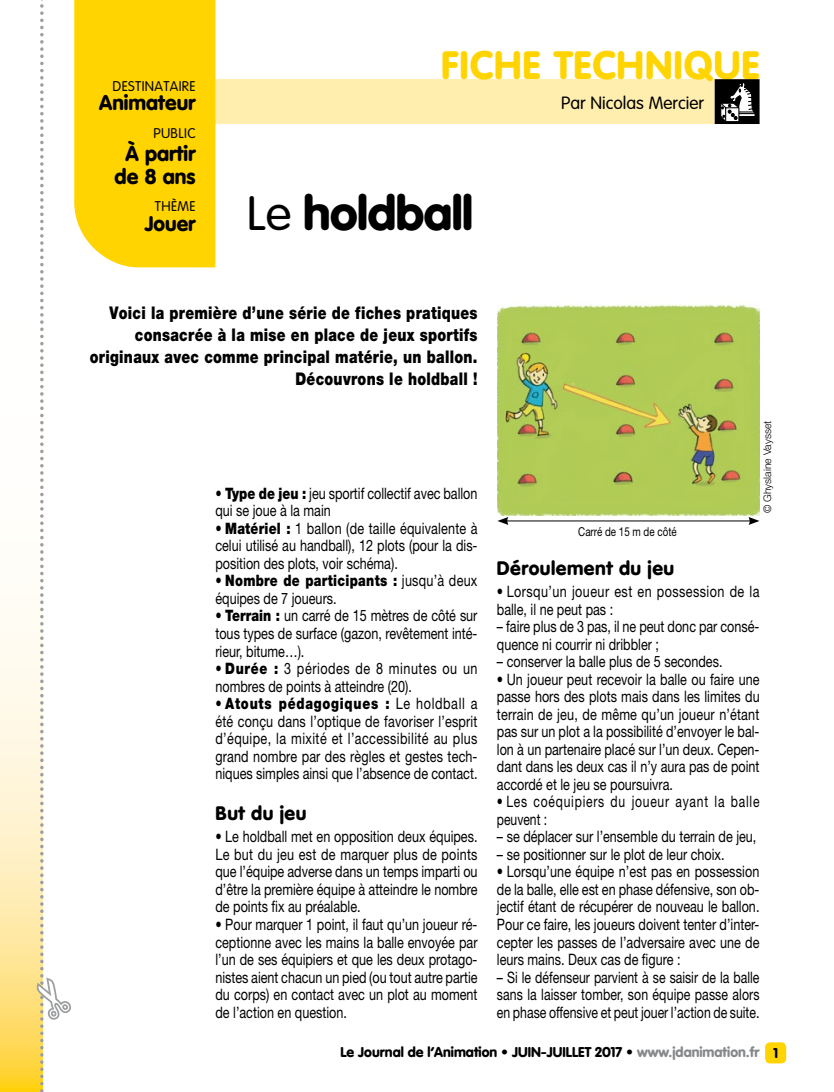
<style>
.page{position:relative;width:834px;height:1092px;background:#fff}
.page>*{position:absolute;margin:0;border:0;box-sizing:border-box;transform-origin:0 0}
.t1{font:900 47.25px "VAG Rounded";letter-spacing:-.01em;color:#000;scale:1.05 1}
.t2{font:900 39.02px "VAG Rounded";letter-spacing:.025em;color:#ffd400}
.t3{font:900 21px/22.8px "VAG Rounded";color:#000;text-align:center}
.t4{font:900 20.82px "VAG Rounded";color:#000}
.t5{font:900 19.25px "VAG Rounded";letter-spacing:.025em;color:#000}
.t6{font:900 17.5px/21.9px "Helvetica Neue";letter-spacing:.02em;color:#000;text-align:right;scale:.8 1}
.t7{font:300 17.5px "VAG Rounded";color:#000}
.t8{font:15.75px/17.5px "Helvetica Neue";color:#000;text-align:justify;scale:.8 1}
.t9{font:15.75px/17.5px "Helvetica Neue";color:#000;text-align:justify;scale:.78 1}
.t10{font:15.75px/17.5px "Helvetica Neue";letter-spacing:.035em;color:#000;scale:.8 1}
.t11{font:15.75px/17.5px "Helvetica Neue";letter-spacing:.06em;color:#000;scale:.77 1}
.t12{font:900 14px "VAG Rounded";color:#000}
.t13{font:300 13.83px "VAG Rounded";letter-spacing:.025em;color:#000}
.t14{font:12.25px "Helvetica Neue";color:#000;scale:.8 1}
.t15{font:300 10.5px "Helvetica Neue";color:#000}
.s1{font-weight:300}
.s2{font-weight:900}
.s3{color:#87888a}
</style>
<div class="page">
<div style="left:765px;top:1042px;width:21px;height:21px;background:#ffd400;border-radius:5px"></div>
<svg style="left:0;top:609px;width:34px;height:482px;background:#ffedb4"></svg>
<div style="left:76px;top:79px;width:683px;height:45px;background:#ffeeae"></div>
<div style="left:74px;top:0;width:141px;height:267px;background:#ffd400"></div>
<svg style="left:717px;top:82px;width:39px;height:39px;background:#525252"></svg>
<div style="left:714px;top:79px;width:45px;height:45px;border:2px solid #000"></div>
<img style="left:497px;top:304px;width:262px;height:211px">
<hr style="left:505px;top:520px;width:246px;height:1px;background:#000">
<svg style="left:497px;top:517px;width:11px;height:8px"></svg>
<svg style="left:748px;top:517px;width:11px;height:8px"></svg>
<svg style="left:34px;top:0;width:37px;height:1092px"></svg>
<p class="t13" style="left:113px;top:79px;width:84px">Destinataire</p>
<h3 class="t4" style="left:99px;top:90px;width:98px">Animateur</h3>
<p class="t13" style="left:153px;top:125px;width:44px">Public</p>
<h3 class="t3" style="left:115px;top:143px;width:82px">à partir de 8 ans</h3>
<p class="t13" style="left:155px;top:199px;width:42px">Thème</p>
<h3 class="t4" style="left:145px;top:210px;width:52px">Jouer</h3>
<h2 class="t2" style="left:441px;top:41px;width:296px">Fiche technique</h2>
<h1 class="t1" style="left:247px;top:184px;width:217px"><span class="s1">Le</span> holdball</h1>
<p class="t7" style="left:561px;top:93px;width:144px">Par Nicolas Mercier</p>
<p class="t6" style="left:90px;top:302px;width:486px">Voici la première d’une série de fiches pratiques consacrée à la mise en place de jeux sportifs originaux avec comme principal matérie, un ballon.<br>Découvrons le holdball !</p>
<p class="t8" style="left:215px;top:484px;width:329px">• <span class="s2">Type de jeu :</span> jeu sportif collectif avec ballon qui se joue à la main</p>
<p class="t8" style="left:215px;top:519px;width:329px">• <span class="s2">Matériel :</span> 1 ballon (de taille équivalente à celui utilisé au handball), 12 plots (pour la dis&shy;position des plots, voir schéma).</p>
<p class="t8" style="left:215px;top:572px;width:329px">• <span class="s2">Nombre de participants :</span> jusqu’à deux équipes de 7 joueurs.</p>
<p class="t8" style="left:215px;top:607px;width:329px">• <span class="s2">Terrain :</span> un carré de 15 mètres de côté sur tous types de surface (gazon, revêtement inté&shy;rieur, bitume…).</p>
<p class="t8" style="left:215px;top:659px;width:329px">• <span class="s2">Durée :</span> 3 périodes de 8 minutes ou un nombres de points à atteindre (20).</p>
<p class="t8" style="left:215px;top:694px;width:329px">• <span class="s2">Atouts pédagogiques :</span> Le holdball a été conçu dans l’optique de favoriser l’esprit d’équipe, la mixité et l’accessibilité au plus grand nombre par des règles et gestes tech&shy;niques simples ainsi que l’absence de contact.</p>
<p class="t5" style="left:215px;top:801px;width:92px">But du jeu</p>
<p class="t8" style="left:215px;top:827px;width:329px">• Le holdball met en opposition deux équipes.<br>Le but du jeu est de marquer plus de points que l’équipe adverse dans un temps imparti ou d’être la première équipe à atteindre le nombre de points fix au préalable.</p>
<p class="t8" style="left:215px;top:915px;width:329px">• Pour marquer 1 point, il faut qu’un joueur ré&shy;ceptionne avec les mains la balle envoyée par l’un de ses équipiers et que les deux protago&shy;nistes aient chacun un pied (ou tout autre partie du corps) en contact avec un plot au moment de l’action en question.</p>
<p class="t14" style="left:578px;top:524px;width:124px">Carré de 15 m de côté</p>
<p class="t15" style="left:760px;top:513px;width:94px;rotate:-90deg">© Ghyslaine Vaysset</p>
<p class="t5" style="left:497px;top:556px;width:179px">Déroulement du jeu</p>
<p class="t10" style="left:497px;top:582px;width:330px">• Lorsqu’un joueur est en possession de la balle, il ne peut pas :</p>
<p class="t8" style="left:497px;top:617px;width:329px">– faire plus de 3 pas, il ne peut donc par consé&shy;quence ni courrir ni dribbler ;</p>
<p class="t8" style="left:497px;top:652px;width:283px">– conserver la balle plus de 5 secondes.</p>
<p class="t8" style="left:497px;top:670px;width:330px">• Un joueur peut recevoir la balle ou faire une passe hors des plots mais dans les limites du terrain de jeu, de même qu’un joueur n’étant pas sur un plot a la possibilité d’envoyer le bal&shy;lon à un partenaire placé sur l’un deux. Cepen&shy;dant dans les deux cas il n’y aura pas de point accordé et le jeu se poursuivra.</p>
<p class="t11" style="left:497px;top:792px;width:342px">• Les coéquipiers du joueur ayant la balle peuvent :</p>
<p class="t8" style="left:497px;top:827px;width:326px">– se déplacer sur l’ensemble du terrain de jeu,</p>
<p class="t8" style="left:497px;top:845px;width:286px">– se positionner sur le plot de leur choix.</p>
<p class="t8" style="left:497px;top:862px;width:330px">• Lorsqu’une équipe n’est pas en possession de la balle, elle est en phase défensive, son ob&shy;jectif étant de récupérer de nouveau le ballon.<br>Pour ce faire, les joueurs doivent tenter d’inter&shy;cepter les passes de l’adversaire avec une de leurs mains. Deux cas de figure :</p>
<p class="t9" style="left:497px;top:967px;width:338px">– Si le défenseur parvient à se saisir de la balle sans la laisser tomber, son équipe passe alors en phase offensive et peut jouer l’action de suite.</p>
<p class="t12" style="left:340px;top:1043px;width:439px">Le Journal de l’Animation • JUIN-JUILLET 2017 • <span class="s3">www.jdanimation.fr</span> 1</p>
</div>
